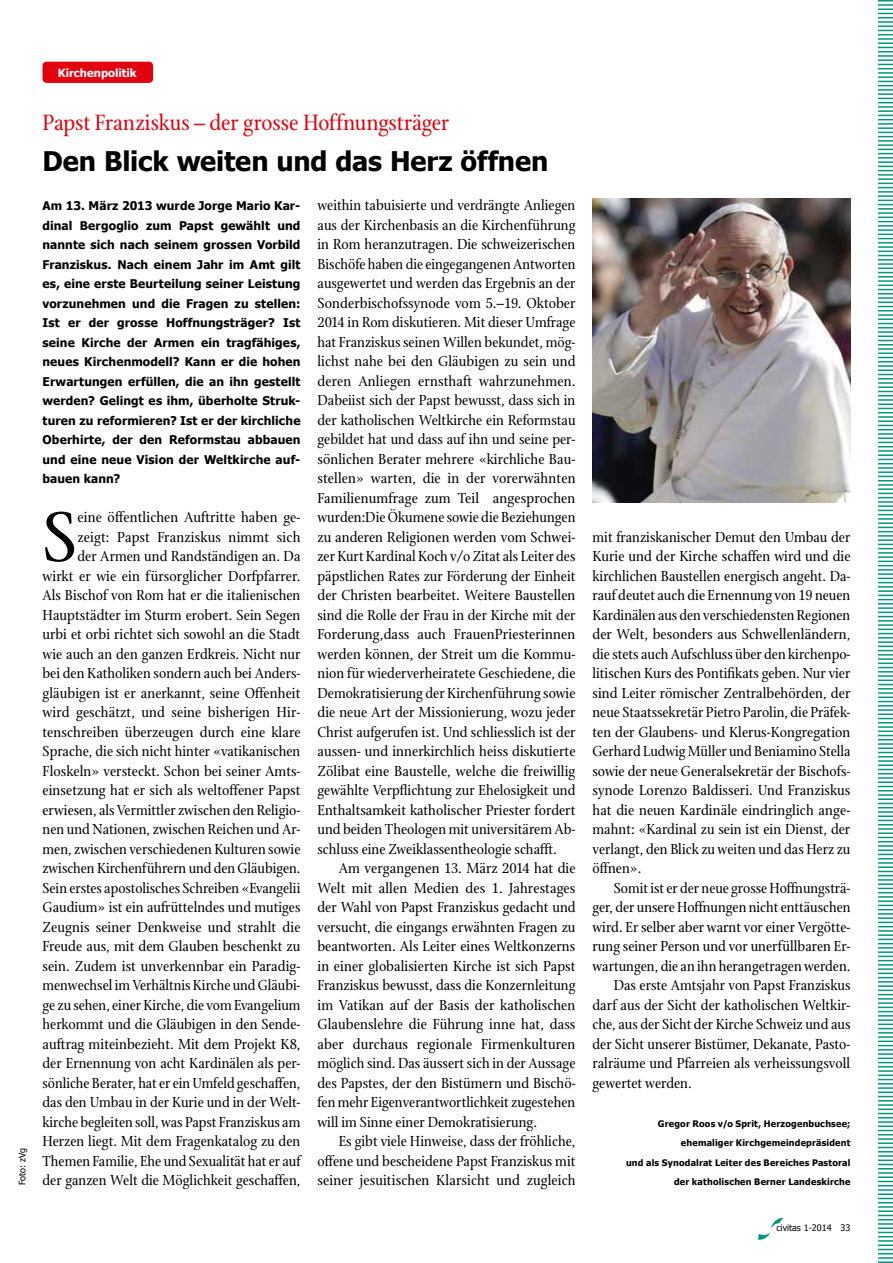
<style>
.page{position:relative;width:893px;height:1263px;background:#fff}
.page>*{position:absolute;margin:0;border:0;box-sizing:border-box;transform-origin:0 0}
.t1{font:76.65px "Stone Print";color:#000}
.t2{font:700 27px "Tahoma";letter-spacing:-.005em;color:#000}
.t3{font:24px "Stone Print";letter-spacing:-.005em;color:#e3000f}
.t4{font:15.75px/19.5px "Stone Print";color:#000;text-align:justify}
.t5{font:700 12px/19.5px "Tahoma";letter-spacing:.01em;color:#000;text-align:justify}
.t6{font:700 11.25px "Tahoma";color:#fff}
.t7{font:700 9px/19.5px "Tahoma";letter-spacing:.02em;color:#000;text-align:right}
.t8{font:9px "Tahoma";color:#000}
</style>
<div class="page">
<svg style="left:758px;top:1218px;width:25px;height:22px"></svg>
<svg style="left:878px;top:0;width:15px;height:1263px"></svg>
<div style="left:43px;top:62px;width:110px;height:21px;background:#e3000f;border-radius:4px"></div>
<img style="left:592px;top:199px;width:258px;height:303px">
<p class="t8" style="left:16px;top:1185px;width:39px;rotate:-90deg">Foto: zVg</p>
<p class="t6" style="left:58px;top:65px;width:80px">Kirchenpolitik</p>
<h3 class="t3" style="left:43px;top:109px;width:408px">Papst Franziskus – der grosse Hoffnungsträger</h3>
<h2 class="t2" style="left:43px;top:142px;width:507px">Den Blick weiten und das Herz öffnen</h2>
<p class="t5" style="left:43px;top:195px;width:259px">Am 13. März 2013 wurde Jorge Mario Kar&shy;dinal Bergoglio zum Papst gewählt und nannte sich nach seinem grossen Vorbild Franziskus. Nach einem Jahr im Amt gilt es, eine erste Beurteilung seiner Leistung vorzunehmen und die Fragen zu stellen:<br>Ist er der grosse Hoffnungsträger? Ist seine Kirche der Armen ein tragfähiges, neues Kirchenmodell? Kann er die hohen Erwartungen erfüllen, die an ihn gestellt werden? Gelingt es ihm, überholte Struk&shy;turen zu reformieren? Ist er der kirchliche Oberhirte, der den Reformstau abbauen und eine neue Vision der Weltkirche auf&shy;bauen kann?</p>
<h1 class="t1" style="left:43px;top:493px;width:37px">S</h1>
<p class="t4" style="left:317px;top:195px;width:260px">weithin tabuisierte und verdrängte Anliegen aus der Kirchenbasis an die Kirchenführung in Rom heranzutragen. Die schweizerischen Bischöfe haben die eingegangenen Antworten ausgewertet und werden das Ergebnis an der Sonderbischofssynode vom 5.–19. Oktober 2014 in Rom diskutieren. Mit dieser Umfrage hat Franziskus seinen Willen bekundet, mög&shy;lichst nahe bei den Gläubigen zu sein und deren Anliegen ernsthaft wahrzunehmen.<br>Dabeiist sich der Papst bewusst, dass sich in der katholischen Weltkirche ein Reformstau gebildet hat und dass auf ihn und seine per&shy;sönlichen Berater mehrere «kirchliche Bau&shy;stellen» warten, die in der vorerwähnten Familienumfrage zum Teil angesprochen wurden:Die Ökumene sowie die Beziehungen zu anderen Religionen werden vom Schwei&shy;zer Kurt Kardinal Koch v/o Zitat als Leiter des päpstlichen Rates zur Förderung der Einheit der Christen bearbeitet. Weitere Baustellen sind die Rolle der Frau in der Kirche mit der Forderung,dass auch FrauenPriesterinnen werden können, der Streit um die Kommu&shy;nion für wiederverheiratete Geschiedene, die Demokratisierung der Kirchenführung sowie die neue Art der Missionierung, wozu jeder Christ aufgerufen ist. Und schliesslich ist der aussen- und innerkirchlich heiss diskutierte Zölibat eine Baustelle, welche die freiwillig gewählte Verpflichtung zur Ehelosigkeit und Enthaltsamkeit katholischer Priester fordert und beiden Theologen mit universitärem Ab&shy;schluss eine Zweiklassentheologie schafft.</p>
<p class="t4" style="left:317px;top:858px;width:260px;text-indent:21px">Am vergangenen 13. März 2014 hat die Welt mit allen Medien des 1. Jahrestages der Wahl von Papst Franziskus gedacht und versucht, die eingangs erwähnten Fragen zu beantworten. Als Leiter eines Weltkonzerns in einer globalisierten Kirche ist sich Papst Franziskus bewusst, dass die Konzernleitung im Vatikan auf der Basis der katholischen Glaubenslehre die Führung inne hat, dass aber durchaus regionale Firmenkulturen möglich sind. Das äussert sich in der Aussage des Papstes, der den Bistümern und Bischö&shy;fen mehr Eigenverantwortlichkeit zugestehen will im Sinne einer Demokratisierung.</p>
<p class="t4" style="left:317px;top:1131px;width:260px;text-indent:21px">Es gibt viele Hinweise, dass der fröhliche, offene und bescheidene Papst Franziskus mit seiner jesuitischen Klarsicht und zugleich</p>
<p class="t4" style="left:43px;top:507px;width:260px;text-align:right">eine öffentlichen Auftritte haben ge&shy;zeigt: Papst Franziskus nimmt sich<br>der Armen und Randständigen an. Da<br>wirkt er wie ein fürsorglicher Dorfpfarrer.<br>Als Bischof von Rom hat er die italienischen Hauptstädter im Sturm erobert. Sein Segen urbi et orbi richtet sich sowohl an die Stadt wie auch an den ganzen Erdkreis. Nicht nur bei den Katholiken sondern auch bei Anders&shy;gläubigen ist er anerkannt, seine Offenheit wird geschätzt, und seine bisherigen Hir&shy;tenschreiben überzeugen durch eine klare Sprache, die sich nicht hinter «vatikanischen Floskeln» versteckt. Schon bei seiner Amts&shy;einsetzung hat er sich als weltoffener Papst erwiesen, als Vermittler zwischen den Religio&shy;nen und Nationen, zwischen Reichen und Ar&shy;men, zwischen verschiedenen Kulturen sowie zwischen Kirchenführern und den Gläubigen.<br>Sein erstes apostolisches Schreiben «Evangelii Gaudium» ist ein aufrüttelndes und mutiges Zeugnis seiner Denkweise und strahlt die Freude aus, mit dem Glauben beschenkt zu sein. Zudem ist unverkennbar ein Paradig&shy;menwechsel im Verhältnis Kirche und Gläubi&shy;ge zu sehen, einer Kirche, die vom Evangelium herkommt und die Gläubigen in den Sende&shy;auftrag miteinbezieht. Mit dem Projekt K8, der Ernennung von acht Kardinälen als per&shy;sönliche Berater, hat er ein Umfeld geschaffen, das den Umbau in der Kurie und in der Welt&shy;kirche begleiten soll, was Papst Franziskus am Herzen liegt. Mit dem Fragenkatalog zu den Themen Familie, Ehe und Sexualität hat er auf der ganzen Welt die Möglichkeit geschaffen,</p>
<p class="t4" style="left:592px;top:527px;width:260px">mit franziskanischer Demut den Umbau der Kurie und der Kirche schaffen wird und die kirchlichen Baustellen energisch angeht. Da&shy;rauf deutet auch die Ernennung von 19 neuen Kardinälen aus den verschiedensten Regionen der Welt, besonders aus Schwellenländern, die stets auch Aufschluss über den kirchenpo&shy;litischen Kurs des Pontifikats geben. Nur vier sind Leiter römischer Zentralbehörden, der neue Staatssekretär Pietro Parolin, die Präfek&shy;ten der Glaubens- und Klerus-Kongregation Gerhard Ludwig Müller und Beniamino Stella sowie der neue Generalsekretär der Bischofs&shy;synode Lorenzo Baldisseri. Und Franziskus hat die neuen Kardinäle eindringlich ange&shy;mahnt: «Kardinal zu sein ist ein Dienst, der verlangt, den Blick zu weiten und das Herz zu öffnen».</p>
<p class="t4" style="left:614px;top:878px;width:238px">Somit ist er der neue grosse Hoffnungsträ-</p>
<p class="t4" style="left:592px;top:897px;width:260px">ger, der unsere Hoffnungen nicht enttäuschen</p>
<p class="t4" style="left:592px;top:917px;width:259px">wird. Er selber aber warnt vor einer Vergötte-</p>
<p class="t4" style="left:592px;top:936px;width:259px">rung seiner Person und vor unerfüllbaren Er-</p>
<p class="t4" style="left:592px;top:956px;width:259px">wartungen, die an ihn herangetragen werden.</p>
<p class="t4" style="left:614px;top:975px;width:238px">Das erste Amtsjahr von Papst Franziskus</p>
<p class="t4" style="left:592px;top:995px;width:259px">darf aus der Sicht der katholischen Weltkir-</p>
<p class="t4" style="left:592px;top:1014px;width:259px">che, aus der Sicht der Kirche Schweiz und aus</p>
<p class="t4" style="left:592px;top:1034px;width:259px">der Sicht unserer Bistümer, Dekanate, Pasto-</p>
<p class="t4" style="left:592px;top:1053px;width:259px">ralräume und Pfarreien als verheissungsvoll</p>
<p class="t4" style="left:592px;top:1073px;width:101px">gewertet werden.</p>
<p class="t7" style="left:626px;top:1113px;width:226px">Gregor Roos v/o Sprit, Herzogenbuchsee; ehemaliger Kirchgemeindepräsident<br>und als Synodalrat Leiter des Bereiches Pastoral</p>
<p class="t7" style="left:674px;top:1171px;width:178px">der katholischen Berner Landeskirche</p>
<p class="t8" style="left:776px;top:1222px;width:75px">civitas 1-2014 33</p>
</div>
